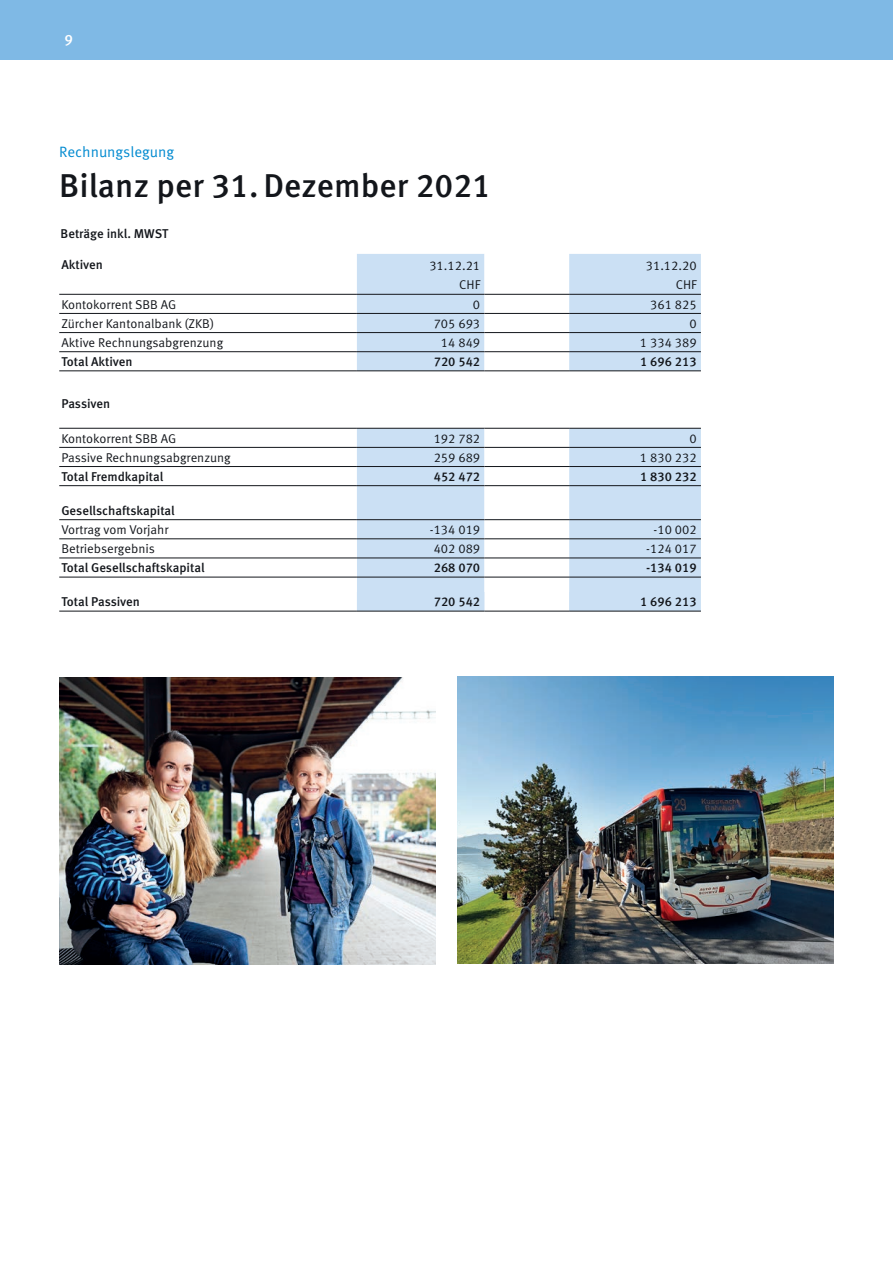
<style>
.page{position:relative;width:893px;height:1263px;background:#fff}
.page>*{position:absolute;margin:0;border:0;box-sizing:border-box;transform-origin:0 0}
.t1{font:500 33px "Meta OT";color:#13161b}
.t2{font:15px "Meta OT";color:#008ad0}
.t3{font:500 15px "Meta OT";color:#fff}
.t4{font:12.75px "Meta OT";color:#13161b}
.t5{font:500 12.75px "Meta OT";color:#13161b}
</style>
<div class="page">
<div style="left:0;top:0;width:893px;height:60px;background:#7fb9e5"></div>
<svg style="left:357px;top:486px;width:344px;height:125px;fill:#cbe0f4"></svg>
<svg style="left:59px;top:312px;width:510px;height:280px"></svg>
<svg style="left:357px;top:254px;width:344px;height:231px"></svg>
<hr style="left:59px;top:370px;width:298px;height:1px;background:#13161b">
<hr style="left:357px;top:370px;width:127px;height:1px;background:#13161b">
<hr style="left:484px;top:370px;width:85px;height:1px;background:#13161b">
<hr style="left:569px;top:370px;width:132px;height:1px;background:#13161b">
<hr style="left:59px;top:447px;width:298px;height:1px;background:#13161b">
<hr style="left:357px;top:447px;width:127px;height:1px;background:#13161b">
<hr style="left:484px;top:447px;width:85px;height:1px;background:#13161b">
<hr style="left:569px;top:447px;width:132px;height:1px;background:#13161b">
<hr style="left:59px;top:466px;width:298px;height:1px;background:#13161b">
<hr style="left:357px;top:466px;width:127px;height:1px;background:#13161b">
<hr style="left:484px;top:466px;width:85px;height:1px;background:#13161b">
<hr style="left:569px;top:466px;width:132px;height:1px;background:#13161b">
<hr style="left:59px;top:485px;width:298px;height:1px;background:#13161b">
<hr style="left:357px;top:485px;width:127px;height:1px;background:#13161b">
<hr style="left:484px;top:485px;width:85px;height:1px;background:#13161b">
<hr style="left:569px;top:485px;width:132px;height:1px;background:#13161b">
<hr style="left:59px;top:519px;width:298px;height:1px;background:#13161b">
<hr style="left:357px;top:519px;width:127px;height:1px;background:#13161b">
<hr style="left:484px;top:519px;width:85px;height:1px;background:#13161b">
<hr style="left:569px;top:519px;width:132px;height:1px;background:#13161b">
<hr style="left:59px;top:538px;width:298px;height:1px;background:#13161b">
<hr style="left:357px;top:538px;width:127px;height:1px;background:#13161b">
<hr style="left:484px;top:538px;width:85px;height:1px;background:#13161b">
<hr style="left:569px;top:538px;width:132px;height:1px;background:#13161b">
<hr style="left:59px;top:294px;width:298px;height:1px;background:#13161b">
<hr style="left:357px;top:294px;width:127px;height:1px;background:#13161b">
<hr style="left:484px;top:294px;width:85px;height:1px;background:#13161b">
<hr style="left:569px;top:294px;width:132px;height:1px;background:#13161b">
<hr style="left:357px;top:313px;width:127px;height:1px;background:#13161b">
<hr style="left:484px;top:313px;width:85px;height:1px;background:#13161b">
<hr style="left:569px;top:313px;width:132px;height:1px;background:#13161b">
<hr style="left:357px;top:428px;width:127px;height:1px;background:#13161b">
<hr style="left:484px;top:428px;width:85px;height:1px;background:#13161b">
<hr style="left:569px;top:428px;width:132px;height:1px;background:#13161b">
<hr style="left:59px;top:428px;width:298px;height:1px;background:#13161b">
<hr style="left:59px;top:558px;width:298px;height:1px;background:#13161b">
<hr style="left:357px;top:558px;width:127px;height:1px;background:#13161b">
<hr style="left:484px;top:558px;width:85px;height:1px;background:#13161b">
<hr style="left:569px;top:558px;width:132px;height:1px;background:#13161b">
<hr style="left:59px;top:577px;width:298px;height:1px;background:#13161b">
<hr style="left:357px;top:577px;width:127px;height:1px;background:#13161b">
<hr style="left:484px;top:577px;width:85px;height:1px;background:#13161b">
<hr style="left:569px;top:577px;width:132px;height:1px;background:#13161b">
<hr style="left:59px;top:611px;width:298px;height:1px;background:#13161b">
<hr style="left:357px;top:611px;width:127px;height:1px;background:#13161b">
<hr style="left:484px;top:611px;width:85px;height:1px;background:#13161b">
<hr style="left:569px;top:611px;width:132px;height:1px;background:#13161b">
<hr style="left:59px;top:313px;width:298px;height:1px;background:#13161b">
<hr style="left:59px;top:332px;width:298px;height:1px;background:#13161b">
<hr style="left:357px;top:332px;width:127px;height:1px;background:#13161b">
<hr style="left:484px;top:332px;width:85px;height:1px;background:#13161b">
<hr style="left:569px;top:332px;width:132px;height:1px;background:#13161b">
<hr style="left:59px;top:351px;width:298px;height:1px;background:#13161b">
<hr style="left:357px;top:351px;width:127px;height:1px;background:#13161b">
<hr style="left:484px;top:351px;width:85px;height:1px;background:#13161b">
<hr style="left:569px;top:351px;width:132px;height:1px;background:#13161b">
<img style="left:457px;top:676px;width:377px;height:287px">
<img style="left:59px;top:677px;width:377px;height:287px">
<p class="t3" style="left:64px;top:30px;width:10px">9</p>
<p class="t2" style="left:59px;top:143px;width:116px">Rechnungslegung</p>
<h1 class="t1" style="left:59px;top:165px;width:433px">Bilanz per 31.Dezember 2021</h1>
<p class="t5" style="left:61px;top:226px;width:109px">Beträge inkl. MWST</p>
<p class="t5" style="left:61px;top:257px;width:43px">Aktiven</p>
<p class="t4" style="left:429px;top:257px;width:52px">31.12.21</p>
<p class="t4" style="left:646px;top:257px;width:52px">31.12.20</p>
<p class="t4" style="left:459px;top:277px;width:23px">CHF</p>
<p class="t4" style="left:676px;top:277px;width:23px">CHF</p>
<p class="t4" style="left:61px;top:297px;width:116px">Kontokorrent SBB AG</p>
<p class="t4" style="left:473px;top:297px;width:9px">0</p>
<p class="t4" style="left:650px;top:297px;width:48px">361 825</p>
<p class="t4" style="left:61px;top:316px;width:154px">Zürcher Kantonalbank (ZKB)</p>
<p class="t4" style="left:434px;top:316px;width:48px">705 693</p>
<p class="t4" style="left:689px;top:316px;width:9px">0</p>
<p class="t4" style="left:61px;top:335px;width:163px">Aktive Rechnungsabgrenzung</p>
<p class="t4" style="left:441px;top:335px;width:41px">14 849</p>
<p class="t4" style="left:640px;top:335px;width:58px">1 334 389</p>
<p class="t5" style="left:61px;top:354px;width:73px">Total Aktiven</p>
<p class="t5" style="left:434px;top:354px;width:48px">720 542</p>
<p class="t5" style="left:640px;top:354px;width:58px">1 696 213</p>
<p class="t5" style="left:61px;top:395px;width:50px">Passiven</p>
<p class="t4" style="left:61px;top:431px;width:116px">Kontokorrent SBB AG</p>
<p class="t4" style="left:434px;top:431px;width:48px">192 782</p>
<p class="t4" style="left:689px;top:431px;width:9px">0</p>
<p class="t4" style="left:61px;top:450px;width:171px">Passive Rechnungsabgrenzung</p>
<p class="t4" style="left:434px;top:450px;width:48px">259 689</p>
<p class="t4" style="left:640px;top:450px;width:58px">1 830 232</p>
<p class="t5" style="left:61px;top:469px;width:103px">Total Fremdkapital</p>
<p class="t5" style="left:434px;top:469px;width:48px">452 472</p>
<p class="t5" style="left:640px;top:469px;width:58px">1 830 232</p>
<p class="t5" style="left:61px;top:502px;width:115px">Gesellschaftskapital</p>
<p class="t4" style="left:61px;top:522px;width:109px">Vortrag vom Vorjahr</p>
<p class="t4" style="left:430px;top:522px;width:52px">-134 019</p>
<p class="t4" style="left:654px;top:522px;width:45px">-10 002</p>
<p class="t4" style="left:61px;top:541px;width:95px">Betriebsergebnis</p>
<p class="t4" style="left:434px;top:541px;width:48px">402 089</p>
<p class="t4" style="left:646px;top:541px;width:52px">-124 017</p>
<p class="t5" style="left:61px;top:560px;width:145px">Total Gesellschaftskapital</p>
<p class="t5" style="left:434px;top:560px;width:48px">268 070</p>
<p class="t5" style="left:646px;top:560px;width:52px">-134 019</p>
<p class="t5" style="left:61px;top:594px;width:80px">Total Passiven</p>
<p class="t5" style="left:434px;top:594px;width:48px">720 542</p>
<p class="t5" style="left:640px;top:594px;width:58px">1 696 213</p>
</div>
